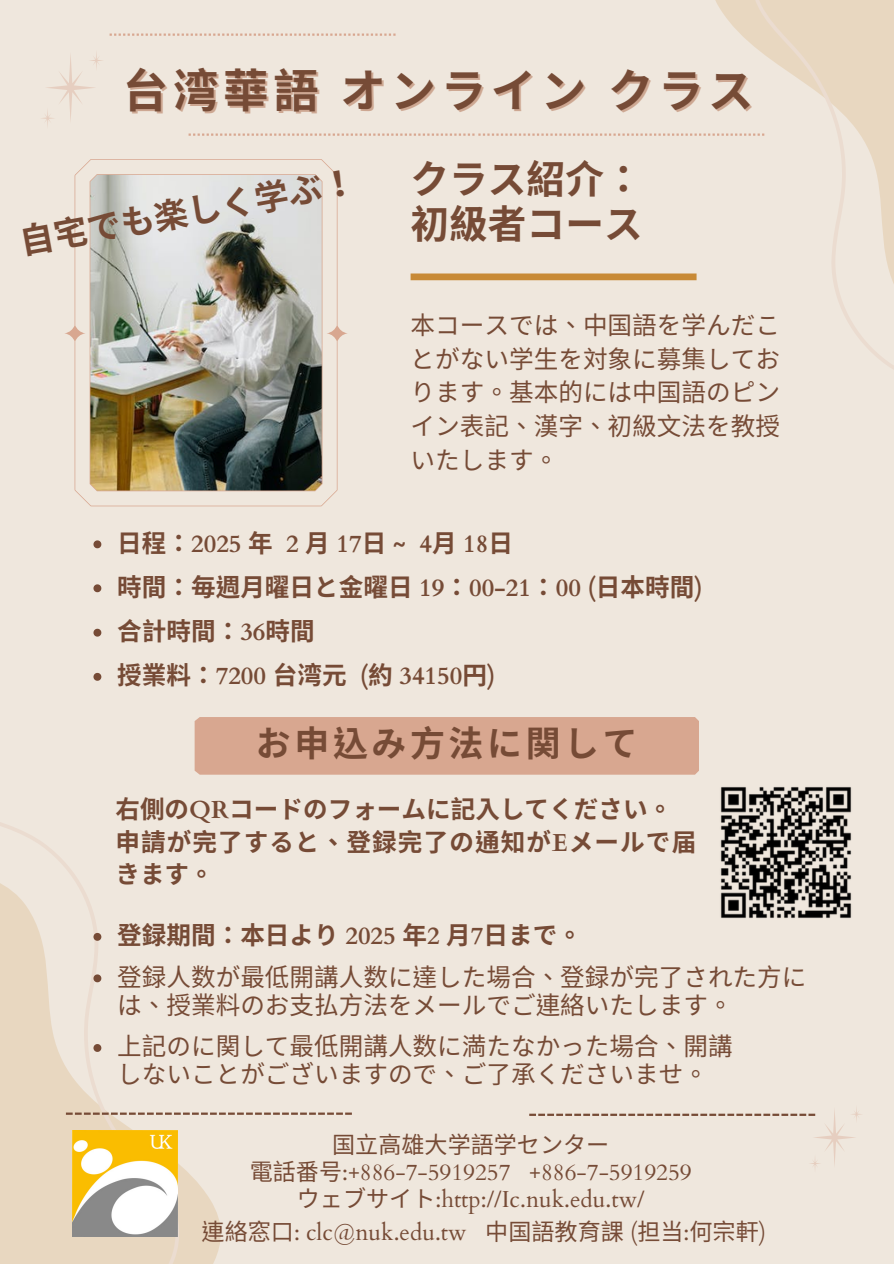
<style>
.page{position:relative;width:894px;height:1264px;background:#fff}
.page>*{position:absolute;margin:0;border:0;box-sizing:border-box;transform-origin:0 0}
.t1{font:700 45.45px "Noto Sans CJ Ksc";letter-spacing:.105em;color:#764b36}
.t2{font:700 38.7px/45px "Noto Sans CJ Ksc";color:#764b36}
.t3{font:700 34.95px "Noto Sans CJ Ksc";letter-spacing:.105em;color:#764b36}
.t4{font:700 34.05px "Noto Sans CJ Ksc";color:#764b36}
.t5{font:24.6px/33.8px "Noto Sans CJ Ksc";color:#764b36}
.t6{font:700 24.6px/32.7px "Noto Sans CJ Ksc";color:#764b36}
.t7{font:700 24.6px "Cardo";color:#764b36}
.t8{font:23.1px "Cardo";color:#764b36}
.t9{font:23.1px "Noto Sans CJ Ksc";color:#764b36}
.s1{color:rgb(155 73 34/.4)}
.s2{font-family:"Noto Sans CJ Ksc"}
.s3{font-family:"Cardo"}
</style>
<div class="page">
<div style="left:0;top:0;width:893px;height:1263px;background:#efe7dd"></div>
<div style="left:194px;top:717px;width:504px;height:57px;background:#d8a790"></div>
<svg style="left:42px;top:53px;width:60px;height:73px"></svg>
<img style="left:65px;top:159px;width:282px;height:347px">
<svg style="left:179px;top:1114px;width:45px;height:149px"></svg>
<svg style="left:0;top:822px;width:179px;height:441px"></svg>
<svg style="left:715px;top:0;width:35px;height:43px;fill:#e8d7c0"></svg>
<svg style="left:750px;top:0;width:143px;height:369px"></svg>
<div style="left:410px;top:273px;width:286px;height:7px;background:#c88a36"></div>
<svg style="left:110px;top:34px;width:285px;height:2px"></svg>
<svg style="left:188px;top:133px;width:576px;height:3px"></svg>
<img style="left:72px;top:1130px;width:106px;height:106px">
<svg style="left:66px;top:1112px;width:286px;height:2px"></svg>
<svg style="left:529px;top:1108px;width:332px;height:58px"></svg>
<img style="left:720px;top:787px;width:132px;height:131px">
<svg style="left:93px;top:540px;width:8px;height:8px"></svg>
<svg style="left:93px;top:584px;width:8px;height:8px"></svg>
<svg style="left:93px;top:628px;width:8px;height:8px"></svg>
<svg style="left:93px;top:673px;width:8px;height:7px"></svg>
<svg style="left:93px;top:932px;width:8px;height:8px"></svg>
<svg style="left:93px;top:974px;width:8px;height:8px"></svg>
<svg style="left:93px;top:1044px;width:8px;height:7px"></svg>
<p class="t1" style="left:123px;top:54px;width:632px">台湾<span class="s1">華</span>語オンラインクラス</p>
<p class="t4" style="left:16px;top:214px;width:342px;rotate:-10deg">自宅でも楽しく学ぶ！</p>
<p class="t2" style="left:410px;top:155px;width:233px">クラス紹介：初級者コース</p>
<p class="t5" style="left:410px;top:307px;width:371px;text-align:justify">本コースでは、 中国語を学んだことがない学生を対象に募集しております。 基本的には中国語のピンイン表記、 漢字、 初級文法を教授いたします。</p>
<p class="t7" style="left:117px;top:527px;width:389px"><span class="s2">日程：</span> 2025<span class="s2">年</span> 2<span class="s2">月</span> 17<span class="s2">日</span> ~ 4<span class="s2">月</span> 18<span class="s2">日</span></p>
<h3 class="t6" style="left:117px;top:569px;width:586px">時間： 毎週月曜日と金曜日 <span class="s3">19</span>： <span class="s3">00-21</span>： <span class="s3">00 (</span>日本時間<span class="s3">)</span></h3>
<h4 class="t6" style="left:117px;top:613px;width:199px">合計時間： <span class="s3">36</span>時間</h4>
<p class="t7" style="left:117px;top:659px;width:379px"><span class="s2">授業料：</span> 7200 <span class="s2">台湾元</span> (<span class="s2">約</span> 34150<span class="s2">円</span>)</p>
<h1 class="t3" style="left:256px;top:715px;width:383px">お申込み方法に関して</h1>
<p class="t6" style="left:115px;top:791px;width:582px">右側の<span class="s3">QR</span>コードのフォームに記入してください。<br>申請が完了すると、 登録完了の通知が<span class="s3">E</span>メールで届きます。</p>
<p class="t6" style="left:117px;top:917px;width:449px">登録期間： 本日より <span class="s3">2025</span> 年<span class="s3">2</span> 月<span class="s3">7</span>日まで。</p>
<p class="t5" style="left:117px;top:961px;width:690px;line-height:28.2px">登録人数が最低開講人数に達した場合、 登録が完了された方には、 授業料のお支払方法をメールでご連絡いたします。</p>
<p class="t5" style="left:117px;top:1030px;width:616px;line-height:28.2px">上記のに関して最低開講人数に満たなかった場合、 開講しないことがございますので、 ご了承くださいませ。</p>
<h2 class="t9" style="left:332px;top:1126px;width:278px">国立高雄大学語学センター</h2>
<p class="t8" style="left:250px;top:1157px;width:443px"><span class="s2">電話番号</span>:+886-7-5919257 +886-7-5919259</p>
<h5 class="t8" style="left:297px;top:1184px;width:349px"><span class="s2">ウェブサイト</span>:http://Ic.nuk.edu.tw/</h5>
<p class="t8" style="left:201px;top:1217px;width:566px"><span class="s2">連絡窓口</span> : clc@nuk.edu.tw <span class="s2">中国語教育課</span> (<span class="s2">担当</span>:<span class="s2">何宗軒</span>)</p>
</div>
